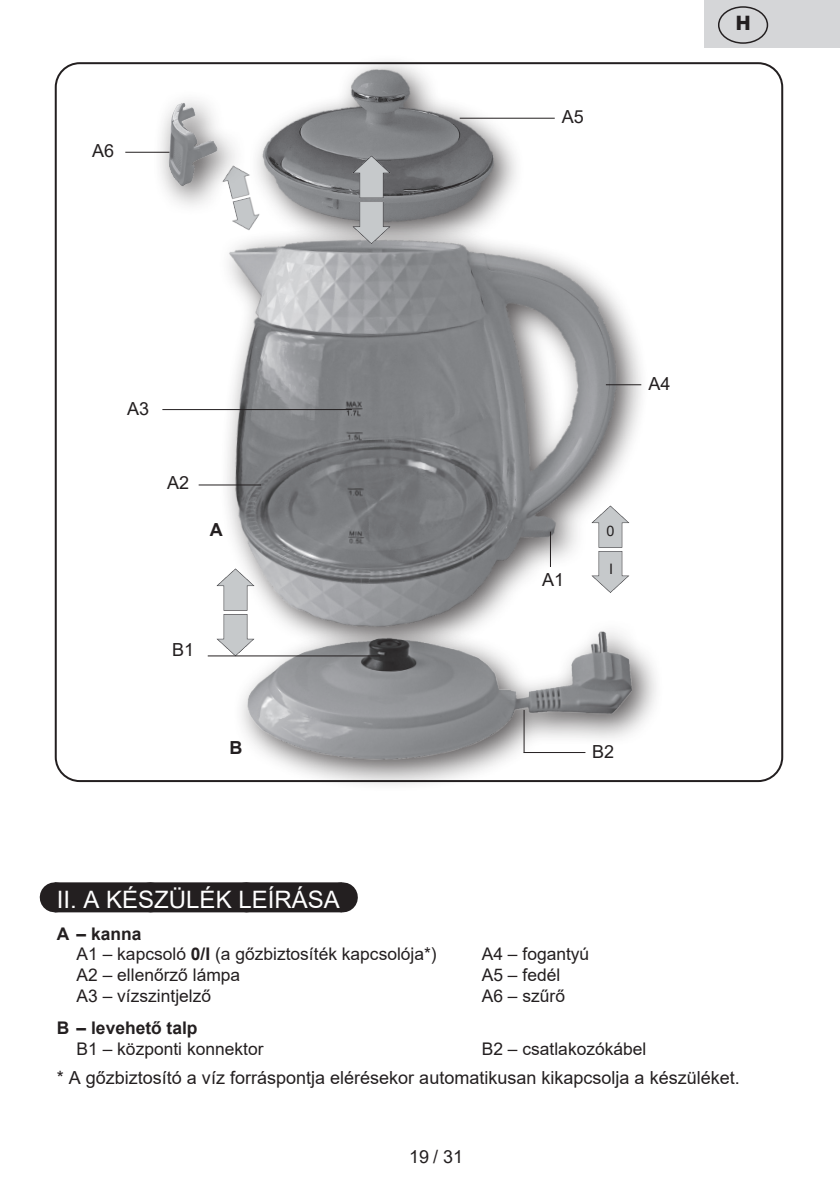
<style>
.page{position:relative;width:840px;height:1191px;background:#fff}
.page>*{position:absolute;margin:0;border:0;box-sizing:border-box;transform-origin:0 0}
.t1{font:24px "Arial";color:#fff}
.t2{font:800 20px "Helvetica Neue OT";color:#231f20}
.t3{font:18px "Arial";color:#231f20}
.t4{font:700 18px "Arial";color:#231f20}
.t5{font:17.4px/20.6px "Arial";color:#231f20}
.t6{font:700 17.4px "Arial";color:#231f20}
.t7{font:14.4px "Arial";color:#231f20}
.s1{font-weight:700}
</style>
<div class="page">
<div style="left:55px;top:882px;width:286px;height:30px;background:#231f20"></div>
<svg style="left:150px;top:882px;width:144px;height:1px"></svg>
<hr style="left:341px;top:882px;width:1px;height:30px;background:#231f20">
<img style="left:234px;top:62px;width:290px;height:153px">
<div style="left:231px;top:617px;width:432px;height:175px;background:#231f20;opacity:.75"></div>
<img style="left:232px;top:642px;width:428px;height:134px">
<div style="left:216px;top:224px;width:432px;height:435px;background:#231f20;opacity:.75"></div>
<img style="left:185px;top:215px;width:478px;height:427px">
<img style="left:213px;top:155px;width:62px;height:89px">
<hr style="left:605px;top:384px;width:36px;height:1px;background:#231f20">
<hr style="left:459px;top:118px;width:95px;height:1px;background:#231f20">
<hr style="left:162px;top:409px;width:189px;height:1px;background:#231f20">
<hr style="left:523px;top:752px;width:62px;height:1px;background:#231f20">
<hr style="left:523px;top:710px;width:1px;height:42px;background:#231f20">
<hr style="left:549px;top:531px;width:1px;height:36px;background:#231f20">
<img style="left:585px;top:503px;width:47px;height:91px">
<img style="left:210px;top:562px;width:57px;height:105px">
<hr style="left:125px;top:152px;width:58px;height:1px;background:#231f20">
<hr style="left:208px;top:655px;width:172px;height:1px;background:#231f20">
<hr style="left:198px;top:484px;width:63px;height:1px;background:#231f20">
<div style="left:152px;top:89px;width:95px;height:128px;background:#231f20;opacity:.75"></div>
<img style="left:145px;top:99px;width:76px;height:111px">
<img style="left:346px;top:150px;width:57px;height:105px">
<div style="left:704px;top:0;width:135px;height:48px;background:#d5d6d8"></div>
<div style="left:717px;top:6px;width:50px;height:38px;border:1px solid #231f20;border-radius:50%"></div>
<p class="t3" style="left:92px;top:139px;width:24px">A6</p>
<p class="t3" style="left:561px;top:105px;width:24px">A5</p>
<p class="t2" style="left:735px;top:11px;width:16px">H</p>
<p class="t3" style="left:127px;top:397px;width:24px">A3</p>
<p class="t3" style="left:167px;top:470px;width:24px">A2</p>
<p class="t4" style="left:210px;top:517px;width:14px">A</p>
<p class="t3" style="left:172px;top:637px;width:24px">B1</p>
<p class="t4" style="left:229px;top:735px;width:14px">B</p>
<p class="t3" style="left:648px;top:371px;width:24px">A4</p>
<p class="t3" style="left:542px;top:567px;width:24px">A1</p>
<p class="t7" style="left:606px;top:521px;width:10px">0</p>
<p class="t7" style="left:608px;top:559px;width:6px">I</p>
<p class="t3" style="left:592px;top:739px;width:24px">B2</p>
<h1 class="t1" style="left:57px;top:883px;width:284px">II. A KÉSZÜLÉK LEÍRÁSA</h1>
<p class="t5" style="left:77px;top:923px;width:361px;text-indent:-20px"><span class="s1">A – kanna<br></span>A1 – kapcsoló <span class="s1">0/I</span> (a gőzbiztosíték kapcsolója*)</p>
<p class="t5" style="left:481px;top:944px;width:109px">A4 – fogantyú</p>
<p class="t5" style="left:77px;top:964px;width:165px">A2 – ellenőrző lámpa</p>
<p class="t5" style="left:481px;top:964px;width:80px">A5 – fedél</p>
<p class="t5" style="left:77px;top:985px;width:136px">A3 – vízszintjelző</p>
<p class="t5" style="left:481px;top:985px;width:85px">A6 – szűrő</p>
<p class="t6" style="left:57px;top:1016px;width:142px">B – levehető talp</p>
<p class="t5" style="left:77px;top:1038px;width:188px">B1 – központi konnektor</p>
<p class="t5" style="left:481px;top:1038px;width:166px">B2 – csatlakozókábel</p>
<p class="t3" style="left:57px;top:1065px;width:684px">* A gőzbiztosító a víz forráspontja elérésekor automatikusan kikapcsolja a készüléket.</p>
<p class="t3" style="left:409px;top:1144px;width:56px">19 / 31</p>
</div>
